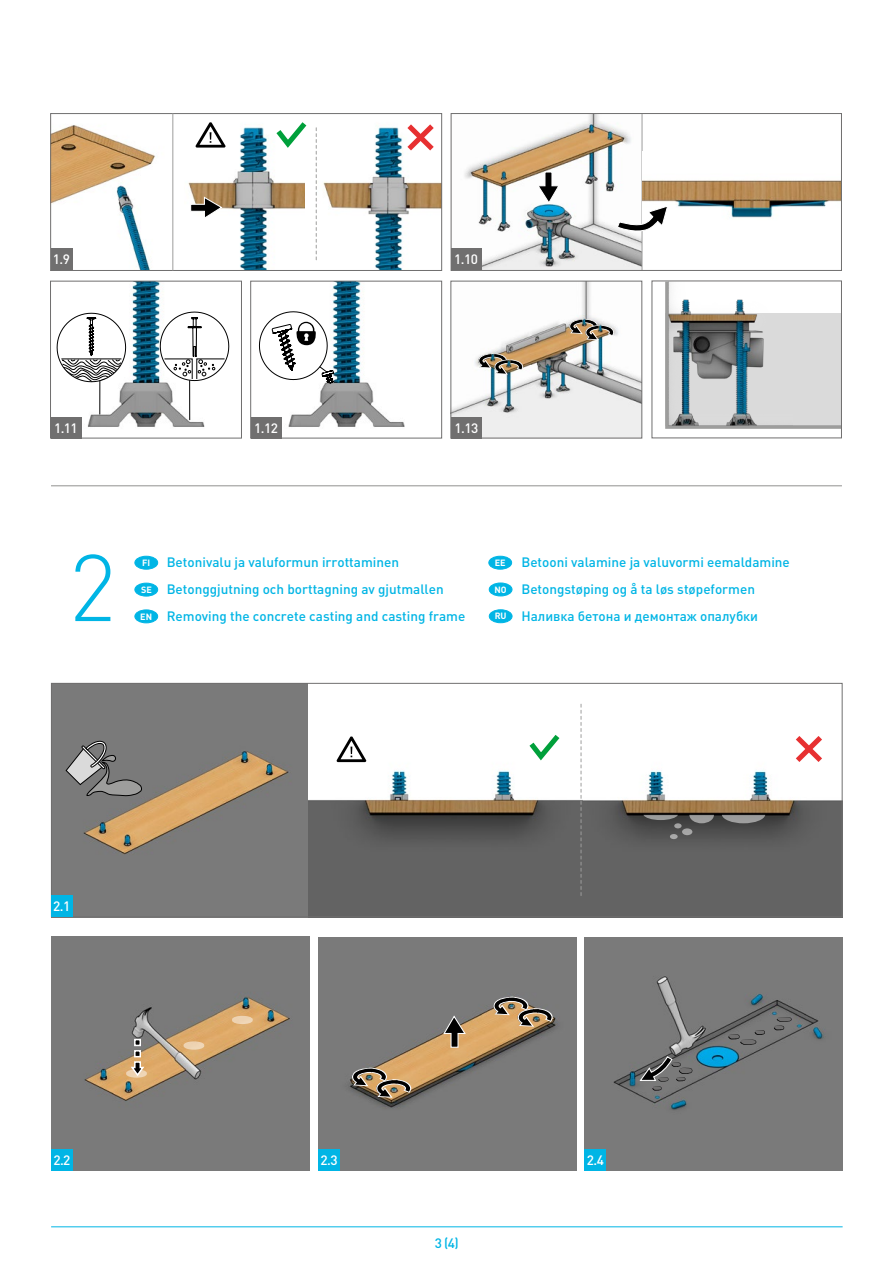
<style>
.page{position:relative;width:893px;height:1263px;background:#fff}
.page>*{position:absolute;margin:0;border:0;box-sizing:border-box;transform-origin:0 0}
.t1{font:300 93px "DIN Pro";color:#00b5e5}
.t2{font:500 13.5px/27px "DIN Pro";color:#00b5e5}
.t3{font:500 13.5px "DIN Pro";letter-spacing:-.04em;color:#fff}
.t4{font:700 9px "DIN Pro";color:#fff}
</style>
<div class="page">
<img style="left:52px;top:115px;width:121px;height:154px">
<img style="left:188px;top:127px;width:83px;height:142px">
<img style="left:316px;top:127px;width:124px;height:142px">
<div style="left:50px;top:113px;width:392px;height:158px;border:1px solid #706f6f"></div>
<svg style="left:195px;top:122px;width:31px;height:26px"></svg>
<svg style="left:402px;top:124px;width:37px;height:32px"></svg>
<svg style="left:190px;top:196px;width:33px;height:24px"></svg>
<hr style="left:173px;top:113px;width:1px;height:157px;background:#9d9d9c">
<svg style="left:271px;top:122px;width:46px;height:138px"></svg>
<img style="left:258px;top:283px;width:147px;height:144px">
<div style="left:250px;top:281px;width:192px;height:157px;border:1px solid #706f6f"></div>
<img style="left:56px;top:283px;width:174px;height:144px">
<div style="left:50px;top:281px;width:192px;height:157px;border:1px solid #706f6f"></div>
<img style="left:453px;top:283px;width:187px;height:153px">
<div style="left:451px;top:281px;width:191px;height:157px;border:1px solid #706f6f"></div>
<img style="left:453px;top:115px;width:189px;height:154px">
<hr style="left:99px;top:381px;width:1px;height:33px;background:#000">
<svg style="left:57px;top:298px;width:69px;height:84px"></svg>
<hr style="left:61px;top:359px;width:60px;height:1px;background:#000">
<svg style="left:160px;top:312px;width:69px;height:125px"></svg>
<svg style="left:259px;top:311px;width:87px;height:76px"></svg>
<hr style="left:51px;top:485px;width:791px;height:1px;background:#9d9d9c">
<svg style="left:663px;top:280px;width:179px;height:149px"></svg>
<img style="left:668px;top:283px;width:124px;height:143px">
<div style="left:51px;top:249px;width:22px;height:21px;background:#706f6f"></div>
<div style="left:451px;top:249px;width:31px;height:21px;background:#706f6f"></div>
<div style="left:51px;top:417px;width:31px;height:21px;background:#706f6f"></div>
<div style="left:251px;top:417px;width:31px;height:21px;background:#706f6f"></div>
<div style="left:451px;top:417px;width:31px;height:21px;background:#706f6f"></div>
<svg style="left:569px;top:319px;width:45px;height:21px"></svg>
<svg style="left:478px;top:353px;width:45px;height:21px"></svg>
<svg style="left:536px;top:171px;width:25px;height:34px"></svg>
<hr style="left:642px;top:114px;width:1px;height:157px;background:#9d9d9c">
<hr style="left:51px;top:1226px;width:792px;height:1px;background:#00b5e5">
<div style="left:135px;top:583px;width:23px;height:13px;background:#00b5e5;border-radius:50%"></div>
<div style="left:135px;top:583px;width:23px;height:13px;border:1px solid #00b5e5;border-radius:50%"></div>
<div style="left:135px;top:610px;width:23px;height:13px;background:#00b5e5;border-radius:50%"></div>
<div style="left:135px;top:609px;width:23px;height:14px;border:1px solid #00b5e5;border-radius:50%"></div>
<div style="left:135px;top:556px;width:23px;height:13px;background:#00b5e5;border-radius:50%"></div>
<div style="left:135px;top:556px;width:23px;height:13px;border:1px solid #00b5e5;border-radius:50%"></div>
<div style="left:489px;top:610px;width:23px;height:13px;background:#00b5e5;border-radius:50%"></div>
<div style="left:489px;top:609px;width:23px;height:14px;border:1px solid #00b5e5;border-radius:50%"></div>
<div style="left:489px;top:556px;width:23px;height:13px;background:#00b5e5;border-radius:50%"></div>
<div style="left:488px;top:556px;width:24px;height:13px;border:1px solid #00b5e5;border-radius:50%"></div>
<div style="left:489px;top:583px;width:23px;height:13px;background:#00b5e5;border-radius:50%"></div>
<div style="left:489px;top:583px;width:23px;height:13px;border:1px solid #00b5e5;border-radius:50%"></div>
<img style="left:53px;top:685px;width:787px;height:230px">
<img style="left:585px;top:937px;width:258px;height:233px">
<img style="left:51px;top:936px;width:258px;height:234px">
<img style="left:319px;top:937px;width:258px;height:233px">
<div style="left:126px;top:1069px;width:21px;height:9px;border:3px solid #fff;border-radius:50%"></div>
<div style="left:185px;top:1043px;width:18px;height:5px;background:#edd3b2;border-radius:50%"></div>
<div style="left:184px;top:1041px;width:20px;height:9px;border:3px solid #fff;border-radius:50%"></div>
<div style="left:232px;top:1016px;width:21px;height:8px;border:3px solid #fff;border-radius:50%"></div>
<div style="left:51px;top:1149px;width:22px;height:21px;background:#00b5e5"></div>
<div style="left:319px;top:1149px;width:21px;height:21px;background:#00b5e5"></div>
<div style="left:585px;top:1149px;width:21px;height:21px;background:#00b5e5"></div>
<svg style="left:643px;top:815px;width:122px;height:8px"></svg>
<div style="left:674px;top:823px;width:8px;height:5px;background:#a1a1a1;border-radius:50%"></div>
<div style="left:682px;top:828px;width:10px;height:7px;background:#a6a6a6;border-radius:50%"></div>
<div style="left:670px;top:834px;width:8px;height:5px;background:#a9a9a9;border-radius:50%"></div>
<svg style="left:774px;top:1017px;width:18px;height:13px"></svg>
<svg style="left:728px;top:1030px;width:37px;height:15px"></svg>
<svg style="left:638px;top:1055px;width:54px;height:35px;background:#6c6c6c"></svg>
<div style="left:134px;top:1039px;width:7px;height:7px;border:2px solid #fff"></div>
<svg style="left:129px;top:1051px;width:17px;height:26px"></svg>
<div style="left:134px;top:1050px;width:7px;height:7px;border:2px solid #fff"></div>
<svg style="left:352px;top:1068px;width:59px;height:30px;background:#8f795d"></svg>
<svg style="left:493px;top:997px;width:60px;height:30px;background:#937f66"></svg>
<svg style="left:524px;top:729px;width:41px;height:35px"></svg>
<svg style="left:790px;top:730px;width:37px;height:37px"></svg>
<svg style="left:337px;top:736px;width:29px;height:26px"></svg>
<svg style="left:442px;top:1014px;width:25px;height:34px"></svg>
<svg style="left:66px;top:739px;width:76px;height:57px;background:#818181"></svg>
<svg style="left:581px;top:704px;width:1px;height:191px"></svg>
<div style="left:51px;top:683px;width:791px;height:234px;border:1px solid #706f6f"></div>
<div style="left:51px;top:896px;width:21px;height:21px;background:#00b5e5"></div>
<img style="left:643px;top:180px;width:197px;height:38px">
<div style="left:451px;top:113px;width:391px;height:158px;border:1px solid #706f6f"></div>
<svg style="left:616px;top:204px;width:53px;height:30px"></svg>
<p class="t3" style="left:53px;top:248px;width:19px">1.9</p>
<p class="t3" style="left:454px;top:248px;width:25px">1.10</p>
<p class="t3" style="left:54px;top:417px;width:25px">1.11</p>
<p class="t3" style="left:254px;top:417px;width:25px">1.12</p>
<p class="t3" style="left:454px;top:417px;width:25px">1.13</p>
<h1 class="t1" style="left:69px;top:516px;width:49px">2</h1>
<p class="t4" style="left:142px;top:555px;width:10px">FI</p>
<p class="t4" style="left:141px;top:582px;width:12px">SE</p>
<p class="t4" style="left:140px;top:609px;width:13px">EN</p>
<p class="t2" style="left:167px;top:547px;width:300px">Betonivalu ja valuformun irrottaminen<br>Betonggjutning och borttagning av gjutmallen<br>Removing the concrete casting and casting frame</p>
<p class="t2" style="left:521px;top:547px;width:270px">Betooni valamine ja valuvormi eemaldamine<br>Betongstøping og å ta løs støpeformen</p>
<p class="t4" style="left:495px;top:555px;width:12px">EE</p>
<p class="t4" style="left:495px;top:582px;width:14px">NO</p>
<p class="t2" style="left:521px;top:601px;width:238px">Наливка бетона и демонтаж опалубки</p>
<p class="t4" style="left:495px;top:609px;width:13px">RU</p>
<p class="t3" style="left:53px;top:895px;width:19px">2.1</p>
<p class="t3" style="left:53px;top:1149px;width:19px">2.2</p>
<p class="t3" style="left:321px;top:1149px;width:19px">2.3</p>
<p class="t3" style="left:587px;top:1149px;width:19px">2.4</p>
<p class="t2" style="left:435px;top:1228px;width:26px">3 (4)</p>
</div>
